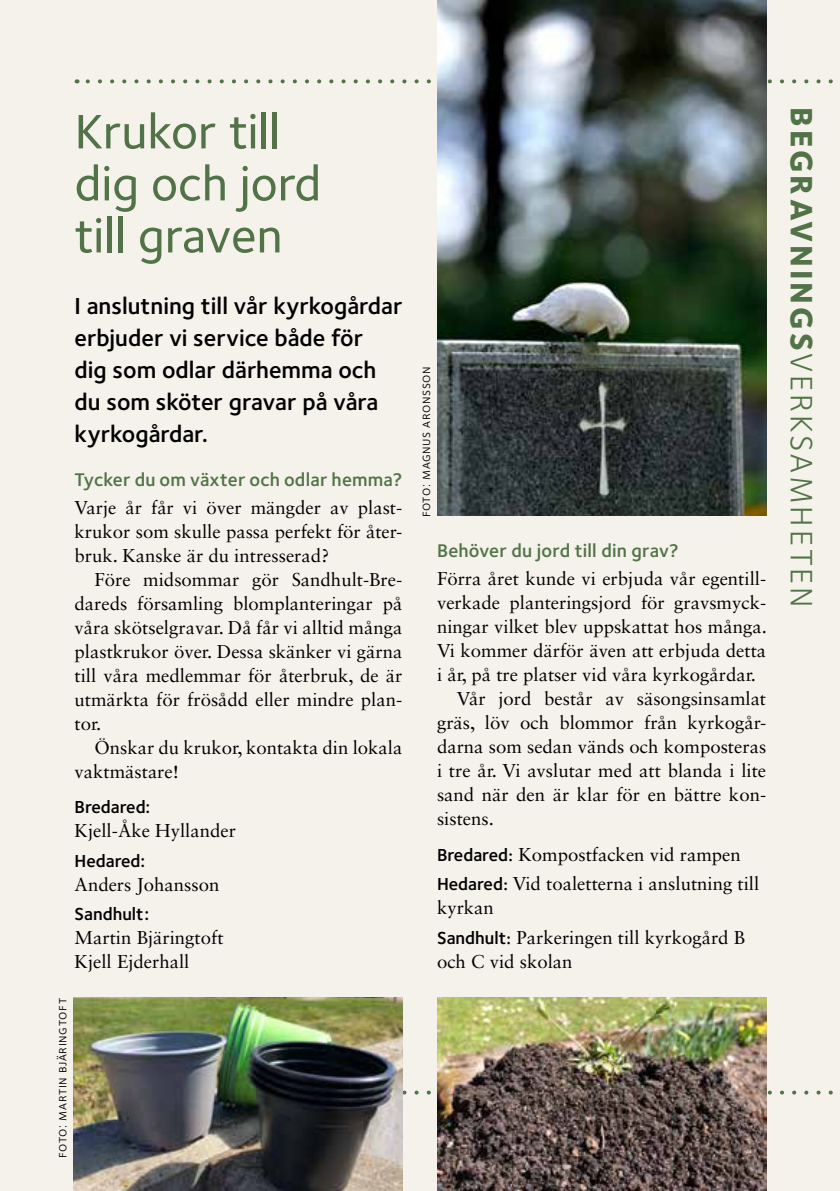
<style>
.page{position:relative;width:840px;height:1191px;background:#fff}
.page>*{position:absolute;margin:0;border:0;box-sizing:border-box;transform-origin:0 0}
.t1{font:50px/52px "Foundry Sterling Medium OSF";color:#527347}
.t2{font:32px "Foundry Sterling Book OSF";letter-spacing:.09em;color:#527347}
.t3{font:24px/32px "Foundry Sterling Demi OSF";color:#000001}
.t4{font:19px "Foundry Sterling Demi OSF";letter-spacing:.01em;color:#527347}
.t5{font:18.6px/24px "Sabon LT Std";color:#000001}
.t6{font:18px "Foundry Sterling Demi OSF";color:#000001}
.t7{font:14px "Foundry Sterling Book Expert";letter-spacing:.045em;color:#000001}
.s1{font-family:"Foundry Sterling Demi OSF";font-size:18px}
.s2{font-family:"Foundry Sterling Extra Bold OSF"}
</style>
<div class="page">
<div style="left:0;top:0;width:839px;height:1191px;background:#f4f2ea"></div>
<svg style="left:77px;top:79px;width:763px;height:4px"></svg>
<svg style="left:402px;top:1090px;width:438px;height:4px"></svg>
<img style="left:437px;top:0;width:328px;height:516px">
<img style="left:74px;top:997px;width:328px;height:194px">
<img style="left:437px;top:997px;width:328px;height:194px">
<h1 class="t1" style="left:75px;top:104px;width:248px">Krukor till dig och jord till graven</h1>
<p class="t3" style="left:75px;top:289px;width:329px">I anslutning till vår kyrkogårdar erbjuder vi service både för<br>dig som odlar därhemma och du som sköter gravar på våra kyrkogårdar.</p>
<p class="t4" style="left:75px;top:466px;width:329px">Tycker du om växter och odlar hemma?</p>
<p class="t5" style="left:75px;top:495px;width:329px;text-align:justify">Varje år får vi över mängder av plast&shy;krukor som skulle passa perfekt för åter&shy;bruk. Kanske är du intresserad?</p>
<p class="t5" style="left:75px;top:567px;width:329px;text-align:justify;text-indent:20px">Före midsommar gör Sandhult-Bre&shy;dareds församling blomplanteringar på våra skötselgravar. Då får vi alltid många plastkrukor över. Dessa skänker vi gärna till våra medlemmar för återbruk, de är utmärkta för frösådd eller mindre plan&shy;tor.</p>
<p class="t5" style="left:75px;top:735px;width:329px;text-indent:20px">Önskar du krukor, kontakta din lokala vaktmästare!</p>
<p class="t6" style="left:75px;top:794px;width:77px">Bredared:</p>
<p class="t5" style="left:75px;top:818px;width:163px">Kjell-Åke Hyllander</p>
<p class="t6" style="left:75px;top:848px;width:72px">Hedared:</p>
<p class="t5" style="left:75px;top:872px;width:146px">Anders Johansson</p>
<p class="t6" style="left:75px;top:901px;width:76px">Sandhult:</p>
<p class="t5" style="left:75px;top:925px;width:150px">Martin Bjäringtoft<br>Kjell Ejderhall</p>
<p class="t7" style="left:52px;top:1158px;width:161px;rotate:-90deg">foto: martin bjäringtoft</p>
<p class="t7" style="left:415px;top:517px;width:153px;rotate:-90deg">foto: magnus aronsson</p>
<p class="t4" style="left:437px;top:537px;width:243px">Behöver du jord till din grav?</p>
<p class="t5" style="left:437px;top:566px;width:330px">Förra året kunde vi erbjuda vår egentill-</p>
<p class="t5" style="left:437px;top:590px;width:330px">verkade planteringsjord för gravsmyck-</p>
<p class="t5" style="left:437px;top:614px;width:331px">ningar vilket blev uppskattat hos många.</p>
<p class="t5" style="left:437px;top:638px;width:330px">Vi kommer därför även att erbjuda detta</p>
<p class="t5" style="left:437px;top:662px;width:320px">i år, på tre platser vid våra kyrkogårdar.</p>
<p class="t5" style="left:456px;top:686px;width:310px">Vår jord består av säsongsinsamlat</p>
<p class="t5" style="left:437px;top:710px;width:330px">gräs, löv och blommor från kyrkogår-</p>
<p class="t5" style="left:437px;top:734px;width:330px">darna som sedan vänds och komposteras</p>
<p class="t5" style="left:437px;top:758px;width:330px">i tre år. Vi avslutar med att blanda i lite</p>
<p class="t5" style="left:437px;top:782px;width:330px">sand när den är klar för en bättre kon-</p>
<p class="t5" style="left:437px;top:806px;width:58px">sistens.</p>
<p class="t5" style="left:437px;top:839px;width:323px;line-height:29.6px"><span class="s1">Bredared</span>: Kompostfacken vid rampen<br><span class="s1">Hedared</span>: Vid toaletterna i anslutning till</p>
<p class="t5" style="left:437px;top:892px;width:309px;line-height:29.6px">kyrkan<br><span class="s1">Sandhult</span>: Parkeringen till kyrkogård B</p>
<p class="t5" style="left:437px;top:949px;width:137px">och C vid skolan</p>
<h2 class="t2" style="left:823px;top:107px;width:502px;rotate:90deg"><span class="s2">BEGRAVNINGS</span>VERKSAMHETEN</h2>
</div>
